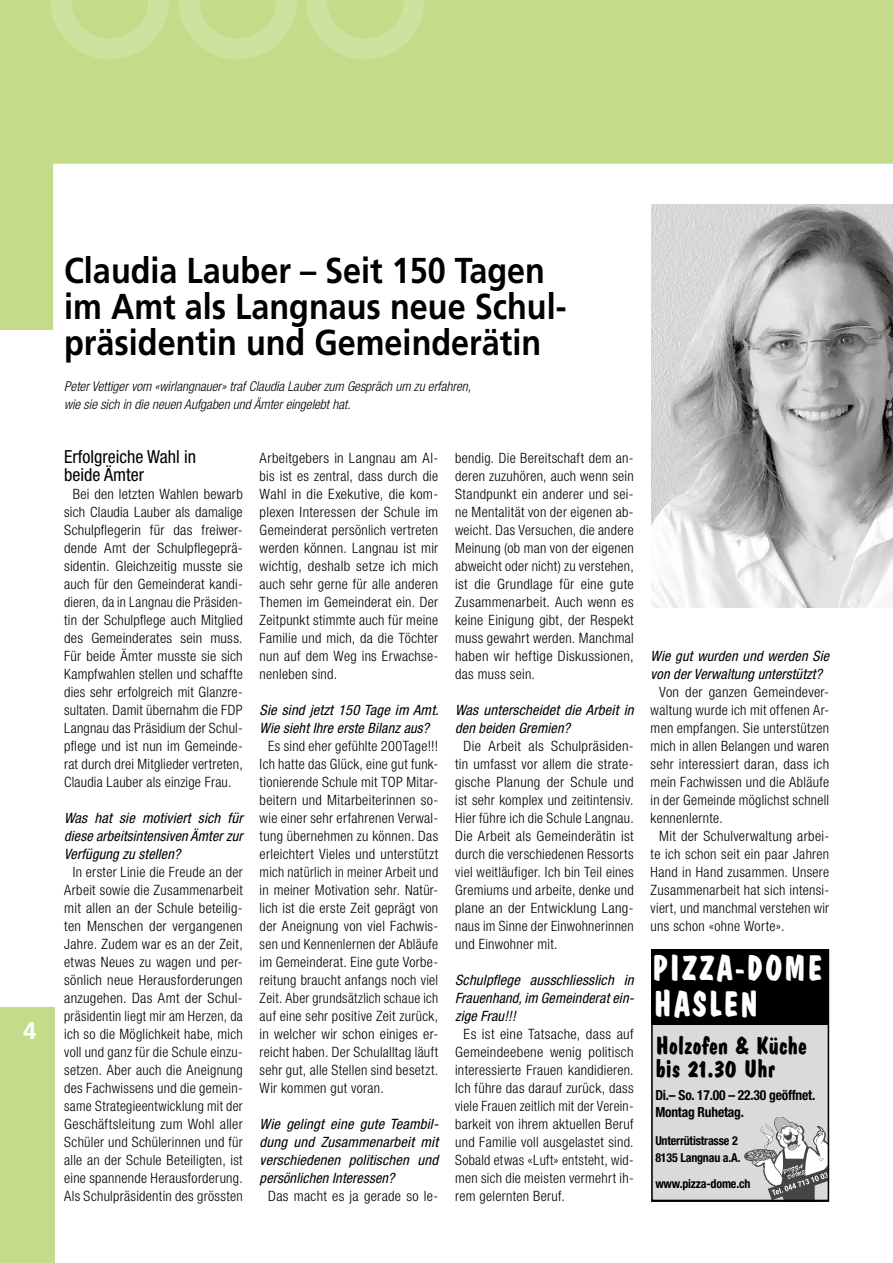
<style>
.page{position:relative;width:893px;height:1263px;background:#fff}
.page>*{position:absolute;margin:0;border:0;box-sizing:border-box;transform-origin:0 0}
.t1{font:700 36px/36px "Frutiger LT Std";color:#000;scale:.9 1}
.t2{font:700 36px/36px "Dom Casual";letter-spacing:.03em;color:#fff;scale:.91 1}
.t3{font:700 24.75px/23.1px "Dom Casual";letter-spacing:-.015em;color:#000}
.t4{font:700 24px "Frutiger LT Std";color:#fff}
.t5{font:condensed 18px/18px "Helvetica Neue LT Std";color:#000}
.t6{font:300 condensed 14.25px/18px "Helvetica Neue LT Std";letter-spacing:.02em;color:#000;text-align:justify}
.t7{font:italic condensed 14.25px/18px "Helvetica Neue LT Std";letter-spacing:.01em;color:#000;text-align:justify}
.t8{font:700 condensed 13.95px/16.6px "Helvetica Neue";letter-spacing:-.015em;color:#000}
.t9{font:italic 300 condensed 13.5px/18px "Helvetica Neue LT Std";color:#000}
.t10{font:700 condensed 12.3px/17px "Helvetica Neue";letter-spacing:-.015em;color:#000}
</style>
<div class="page">
<div style="left:0;top:1008px;width:54px;height:255px;background:#c4db8a"></div>
<svg style="left:0;top:0;width:893px;height:330px;fill:#c4db8a"></svg>
<img style="left:651px;top:204px;width:242px;height:403px">
<svg style="left:651px;top:949px;width:179px;height:253px;background:#939393"></svg>
<div style="left:651px;top:949px;width:178px;height:252px;border:2px solid #000"></div>
<svg style="left:50px;top:0;width:119px;height:60px;background:#c8dd93"></svg>
<svg style="left:178px;top:0;width:119px;height:60px;background:#c8dd93"></svg>
<svg style="left:306px;top:0;width:119px;height:60px;background:#c8dd93"></svg>
<h3 class="t4" style="left:23px;top:1016px;width:15px">4</h3>
<h1 class="t1" style="left:64px;top:253px;width:560px">Claudia Lauber – Seit 150 Tagen im Amt als Langnaus neue Schul&shy;präsidentin und Gemeinderätin</h1>
<p class="t9" style="left:64px;top:378px;width:409px">Peter Vettiger vom «wirlangnauer» traf Claudia Lauber zum Gespräch um zu erfahren, wie sie sich in die neuen Aufgaben und Ämter eingelebt hat.</p>
<p class="t5" style="left:64px;top:448px;width:133px">Erfolgreiche Wahl in beide Ämter</p>
<p class="t6" style="left:64px;top:485px;width:180px;text-indent:9px">Bei den letzten Wahlen bewarb sich Claudia Lauber als damalige Schulpflegerin für das freiwer&shy;dende Amt der Schulpflegeprä&shy;sidentin. Gleichzeitig musste sie auch für den Gemeinderat kandi&shy;dieren, da in Langnau die Präsiden&shy;tin der Schulpflege auch Mitglied des Gemeinderates sein muss.<br>Für beide Ämter musste sie sich Kampfwahlen stellen und schaffte dies sehr erfolgreich mit Glanzre&shy;sultaten. Damit übernahm die FDP Langnau das Präsidium der Schul&shy;pflege und ist nun im Gemeinde&shy;rat durch drei Mitglieder vertreten, Claudia Lauber als einzige Frau.</p>
<p class="t7" style="left:64px;top:809px;width:180px">Was hat sie motiviert sich für diese arbeitsintensiven Ämter zur Verfügung zu stellen?</p>
<p class="t6" style="left:64px;top:863px;width:180px;text-align:center">In erster Linie die Freude an der<br>Arbeit sowie die Zusammenarbeit mit allen an der Schule beteilig&shy;ten Menschen der vergangenen<br>Jahre. Zudem war es an der Zeit, etwas Neues zu wagen und per&shy;sönlich neue Herausforderungen anzugehen. Das Amt der Schul&shy;präsidentin liegt mir am Herzen, da ich so die Möglichkeit habe, mich voll und ganz für die Schule einzu&shy;setzen. Aber auch die Aneignung des Fachwissens und die gemein&shy;same Strategieentwicklung mit der<br>Geschäftsleitung zum Wohl aller<br>Schüler und Schülerinnen und für alle an der Schule Beteiligten, ist eine spannende Herausforderung.<br>Als Schulpräsidentin des grössten</p>
<p class="t6" style="left:260px;top:449px;width:180px">Arbeitgebers in Langnau am Al&shy;bis ist es zentral, dass durch die Wahl in die Exekutive, die kom&shy;plexen Interessen der Schule im Gemeinderat persönlich vertreten werden können. Langnau ist mir wichtig, deshalb setze ich mich auch sehr gerne für alle anderen Themen im Gemeinderat ein. Der Zeitpunkt stimmte auch für meine Familie und mich, da die Töchter nun auf dem Weg ins Erwachse&shy;nenleben sind.</p>
<p class="t7" style="left:260px;top:701px;width:181px">Sie sind jetzt 150 Tage im Amt.<br>Wie sieht Ihre erste Bilanz aus?</p>
<p class="t6" style="left:260px;top:737px;width:180px;text-indent:9px">Es sind eher gefühlte 200Tage!!!<br>Ich hatte das Glück, eine gut funk&shy;tionierende Schule mit TOP Mitar&shy;beitern und Mitarbeiterinnen so&shy;wie einer sehr erfahrenen Verwal&shy;tung übernehmen zu können. Das erleichtert Vieles und unterstützt mich natürlich in meiner Arbeit und in meiner Motivation sehr. Natür&shy;lich ist die erste Zeit geprägt von der Aneignung von viel Fachwis&shy;sen und Kennenlernen der Abläufe im Gemeinderat. Eine gute Vorbe&shy;reitung braucht anfangs noch viel Zeit. Aber grundsätzlich schaue ich auf eine sehr positive Zeit zurück, in welcher wir schon einiges er&shy;reicht haben. Der Schulalltag läuft sehr gut, alle Stellen sind besetzt.<br>Wir kommen gut voran.</p>
<p class="t7" style="left:260px;top:1115px;width:180px">Wie gelingt eine gute Teambil&shy;dung und Zusammenarbeit mit verschiedenen politischen und persönlichen Interessen?</p>
<p class="t6" style="left:268px;top:1187px;width:172px">Das macht es ja gerade so le-</p>
<p class="t6" style="left:455px;top:449px;width:180px">bendig. Die Bereitschaft dem an&shy;deren zuzuhören, auch wenn sein Standpunkt ein anderer und sei&shy;ne Mentalität von der eigenen ab&shy;weicht. Das Versuchen, die andere Meinung (ob man von der eigenen abweicht oder nicht) zu verstehen, ist die Grundlage für eine gute Zusammenarbeit. Auch wenn es keine Einigung gibt, der Respekt muss gewahrt werden. Manchmal haben wir heftige Diskussionen, das muss sein.</p>
<p class="t7" style="left:455px;top:701px;width:180px">Was unterscheidet die Arbeit in den beiden Gremien?</p>
<p class="t6" style="left:455px;top:737px;width:180px;text-indent:9px">Die Arbeit als Schulpräsiden&shy;tin umfasst vor allem die strate&shy;gische Planung der Schule und ist sehr komplex und zeitintensiv.<br>Hier führe ich die Schule Langnau.<br>Die Arbeit als Gemeinderätin ist durch die verschiedenen Ressorts viel weitläufiger. Ich bin Teil eines Gremiums und arbeite, denke und plane an der Entwicklung Lang&shy;naus im Sinne der Einwohnerinnen und Einwohner mit.</p>
<p class="t7" style="left:455px;top:971px;width:180px">Schulpflege ausschliesslich in Frauenhand, im Gemeinderat ein&shy;zige Frau!!!</p>
<p class="t6" style="left:455px;top:1025px;width:180px;text-indent:9px">Es ist eine Tatsache, dass auf Gemeindeebene wenig politisch interessierte Frauen kandidieren.<br>Ich führe das darauf zurück, dass viele Frauen zeitlich mit der Verein&shy;barkeit von ihrem aktuellen Beruf und Familie voll ausgelastet sind.<br>Sobald etwas «Luft» entsteht, wid&shy;men sich die meisten vermehrt ih&shy;rem gelernten Beruf.</p>
<p class="t7" style="left:651px;top:647px;width:180px">Wie gut wurden und werden Sie von der Verwaltung unterstützt?</p>
<p class="t6" style="left:659px;top:683px;width:172px">Von der ganzen Gemeindever-</p>
<p class="t6" style="left:651px;top:701px;width:180px">waltung wurde ich mit offenen Ar-</p>
<p class="t6" style="left:651px;top:719px;width:180px">men empfangen. Sie unterstützen</p>
<p class="t6" style="left:651px;top:737px;width:180px">mich in allen Belangen und waren</p>
<p class="t6" style="left:651px;top:755px;width:180px">sehr interessiert daran, dass ich</p>
<p class="t6" style="left:651px;top:773px;width:180px">mein Fachwissen und die Abläufe</p>
<p class="t6" style="left:651px;top:791px;width:180px">in der Gemeinde möglichst schnell</p>
<p class="t6" style="left:651px;top:809px;width:74px">kennenlernte.</p>
<p class="t6" style="left:659px;top:827px;width:172px">Mit der Schulverwaltung arbei-</p>
<p class="t6" style="left:651px;top:845px;width:180px">te ich schon seit ein paar Jahren</p>
<p class="t6" style="left:651px;top:863px;width:180px">Hand in Hand zusammen. Unsere</p>
<p class="t6" style="left:651px;top:881px;width:180px">Zusammenarbeit hat sich intensi-</p>
<p class="t6" style="left:651px;top:899px;width:180px">viert, und manchmal verstehen wir</p>
<p class="t6" style="left:651px;top:917px;width:135px">uns schon «ohne Worte».</p>
<h1 class="t2" style="left:652px;top:950px;width:189px">PIZZA-DOME<br>HASLEN</h1>
<h2 class="t3" style="left:655px;top:1034px;width:153px">Holzofen &amp; Küche bis 21.30 Uhr</h2>
<p class="t8" style="left:655px;top:1087px;width:161px">Di.– So. 17.00 – 22.30 geöffnet.<br>Montag Ruhetag.</p>
<p class="t10" style="left:655px;top:1132px;width:87px">Unterrütistrasse 2<br>8135 Langnau a.A.</p>
<p class="t10" style="left:655px;top:1174px;width:97px">www.pizza-dome.ch</p>
</div>
